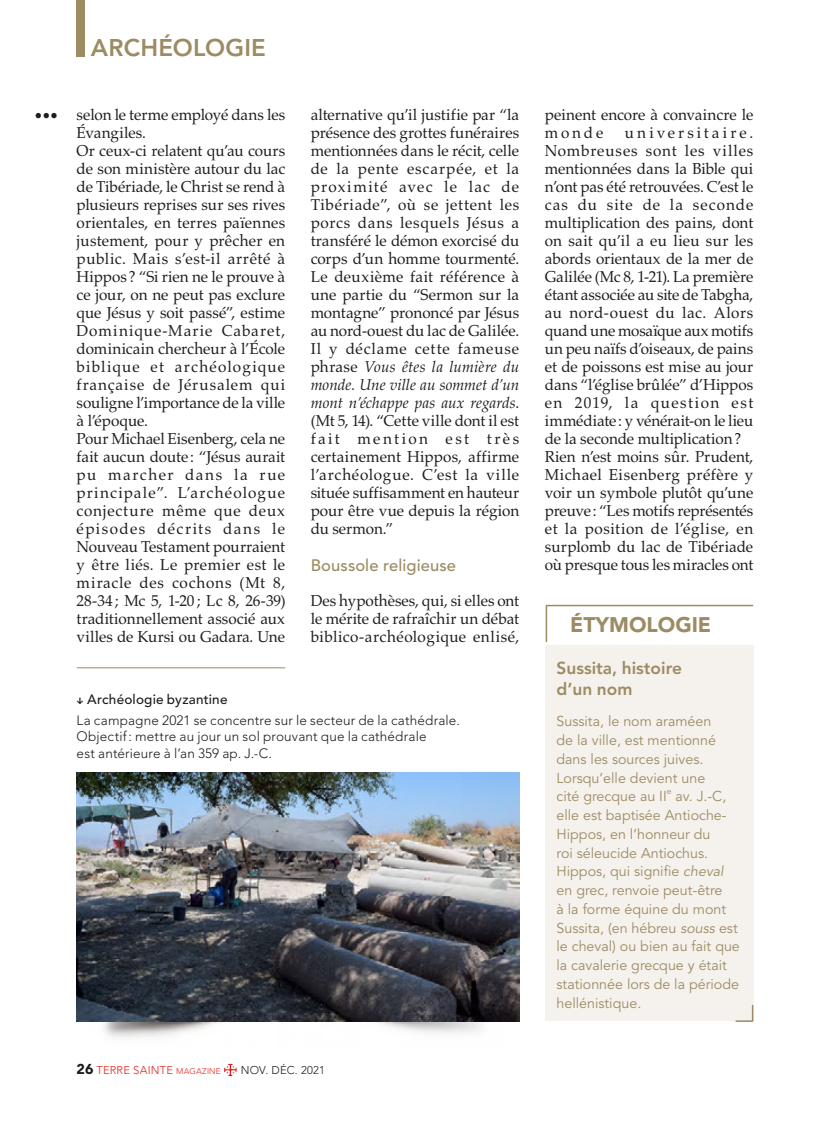
<style>
.page{position:relative;width:830px;height:1127px;background:#fff}
.page>*{position:absolute;margin:0;border:0;box-sizing:border-box;transform-origin:0 0}
.t1{font:800 24px "Avenir";letter-spacing:.005em;color:#9c8b63}
.t2{font:900 21px "Avenir";color:#9c8b63}
.t3{font:800 17.25px/21px "Avenir";color:#9c8b63}
.t4{font:500 16.5px "Avenir";letter-spacing:.005em;color:#9c8b63}
.t5{font:15.75px/18px "Palatino";letter-spacing:.005em;color:#1d1d1b}
.t6{font:14.25px/18.8px "Avenir";color:#9c8b63}
.t7{font:300 13.5px/20.7px "Avenir";letter-spacing:.01em;color:#1d1d1b}
.t8{font:300 11.25px "Avenir";letter-spacing:.015em;color:#e3231d}
.t9{font:300 11.25px "Avenir";letter-spacing:.015em;color:#1d1d1b}
.t10{font:8.55px "Avenir";color:#9c8b63}
.s1{font-style:italic}
.s2{font-family:"Alegreya Sans";font-weight:700}
.s3{font-weight:500}
.s4{font-weight:900;font-size:14.25px;color:#1d1d1b}
.s5{font-size:8.25px}
</style>
<div class="page">
<svg style="left:224px;top:1064px;width:12px;height:12px"></svg>
<img style="left:104px;top:1022px;width:379px;height:16px">
<hr style="left:77px;top:667px;width:208px;height:1px;background:#9c8b63">
<div style="left:77px;top:0;width:8px;height:56px;background:#9c8b63"></div>
<div style="left:544px;top:645px;width:209px;height:375px;background:#f5f2ed"></div>
<svg style="left:545px;top:604px;width:208px;height:39px"></svg>
<svg style="left:734px;top:1005px;width:19px;height:17px"></svg>
<img style="left:77px;top:772px;width:442px;height:250px">
<h1 class="t1" style="left:91px;top:34px;width:176px">ARCHÉOLOGIE</h1>
<p class="t5" style="left:34px;top:107px;width:26px">•••</p>
<p class="t5" style="left:77px;top:106px;width:210px">selon le terme employé dans les<br>Évangiles.<br>Or ceux-ci relatent qu’au cours de son ministère autour du lac de Tibériade, le Christ se rend à plusieurs reprises sur ses rives orientales, en terres païennes justement, pour y prêcher en public. Mais s’est-il arrêté à<br>Hippos ? “Si rien ne le prouve à ce jour, on ne peut pas exclure que Jésus y soit passé”, estime<br>Dominique-Marie Cabaret, dominicain chercheur à l’École biblique et archéologique française de Jérusalem qui souligne l’importance de la ville à l’époque.<br>Pour Michael Eisenberg, cela ne fait aucun doute : “Jésus aurait pu marcher dans la rue principale”. L’archéologue conjecture même que deux épisodes décrits dans le<br>Nouveau Testament pourraient y être liés. Le premier est le miracle des cochons (Mt 8,<br>28-34 ; Mc 5, 1-20 ; Lc 8, 26-39) traditionnellement associé aux villes de Kursi ou Gadara. Une</p>
<p class="t5" style="left:310px;top:106px;width:210px;text-align:justify">alternative qu’il justifie par “la présence des grottes funéraires mentionnées dans le récit, celle de la pente escarpée, et la proximité avec le lac de Tibériade”, où se jettent les porcs dans lesquels Jésus a transféré le démon exorcisé du corps d’un homme tourmenté.<br>Le deuxième fait référence à une partie du “Sermon sur la montagne” prononcé par Jésus au nord-ouest du lac de Galilée.<br>Il y déclame cette fameuse phrase <span class="s1">Vous êtes la lumière du monde. Une ville au sommet d’un mont n’échappe pas aux regards</span>. (Mt 5, 14). “Cette ville dont il est fait mention est très certainement Hippos, affirme l’archéologue. C’est la ville située suffisamment en hauteur pour être vue depuis la région du sermon.”</p>
<p class="t4" style="left:310px;top:555px;width:147px">Boussole religieuse</p>
<p class="t5" style="left:310px;top:592px;width:210px;text-align:justify">Des hypothèses, qui, si elles ont le mérite de rafraîchir un débat biblico-archéologique enlisé,</p>
<p class="t7" style="left:77px;top:689px;width:384px"><span class="s2">↓</span> <span class="s3">Archéologie byzantine<br></span>La campagne 2021 se concentre sur le secteur de la cathédrale.</p>
<p class="t7" style="left:77px;top:728px;width:351px;line-height:16.5px">Objectif: mettre au jour un sol prouvant que la cathédrale est antérieure à l’an 359 ap. J.-C.</p>
<p class="t8" style="left:77px;top:1064px;width:146px"><span class="s4">26</span> TERRE SAINTE <span class="s5">MAGAZINE</span></p>
<p class="t9" style="left:241px;top:1064px;width:85px">Nov. Déc. 2021</p>
<p class="t5" style="left:544px;top:106px;width:210px">peinent encore à convaincre le monde</p>
<p class="t5" style="left:544px;top:124px;width:210px;text-indent:80px">universitaire.<br>Nombreuses sont les villes mentionnées dans la Bible qui n’ont pas été retrouvées. C’est le cas du site de la seconde multiplication des pains, dont on sait qu’il a eu lieu sur les abords orientaux de la mer de<br>Galilée (Mc 8, 1-21). La première étant associée au site de Tabgha, au nord-ouest du lac. Alors quand une mosaïque aux motifs un peu naïfs d’oiseaux, de pains et de poissons est mise au jour dans “l’église brûlée” d’Hippos en 2019, la question est immédiate: y vénérait-on le lieu de la seconde multiplication?<br>Rien n’est moins sûr. Prudent,<br>Michael Eisenberg préfère y voir un symbole plutôt qu’une preuve: “Les motifs représentés et la position de l’église, en surplomb du lac de Tibériade où presque tous les miracles ont</p>
<h2 class="t2" style="left:570px;top:612px;width:142px">ÉTYMOLOGIE</h2>
<p class="t3" style="left:556px;top:657px;width:127px">Sussita, histoire d’un nom</p>
<p class="t6" style="left:556px;top:712px;width:161px">Sussita, le nom araméen de la ville, est mentionné dans les sources juives.<br>Lorsqu’elle devient une cité grecque au II</p>
<p class="t10" style="left:666px;top:786px;width:6px">e</p>
<p class="t6" style="left:556px;top:787px;width:185px;text-indent:119px">av. J.-C, elle est baptisée Antioche-<br>Hippos, en l’honneur du<br>roi séleucide Antiochus.<br>Hippos, qui signifie <span class="s1">cheval </span>en grec, renvoie peut-être<br>à la forme équine du mont<br>Sussita, (en hébreu <span class="s1">souss</span> est le cheval) ou bien au fait que la cavalerie grecque y était stationnée lors de la période hellénistique.</p>
</div>
